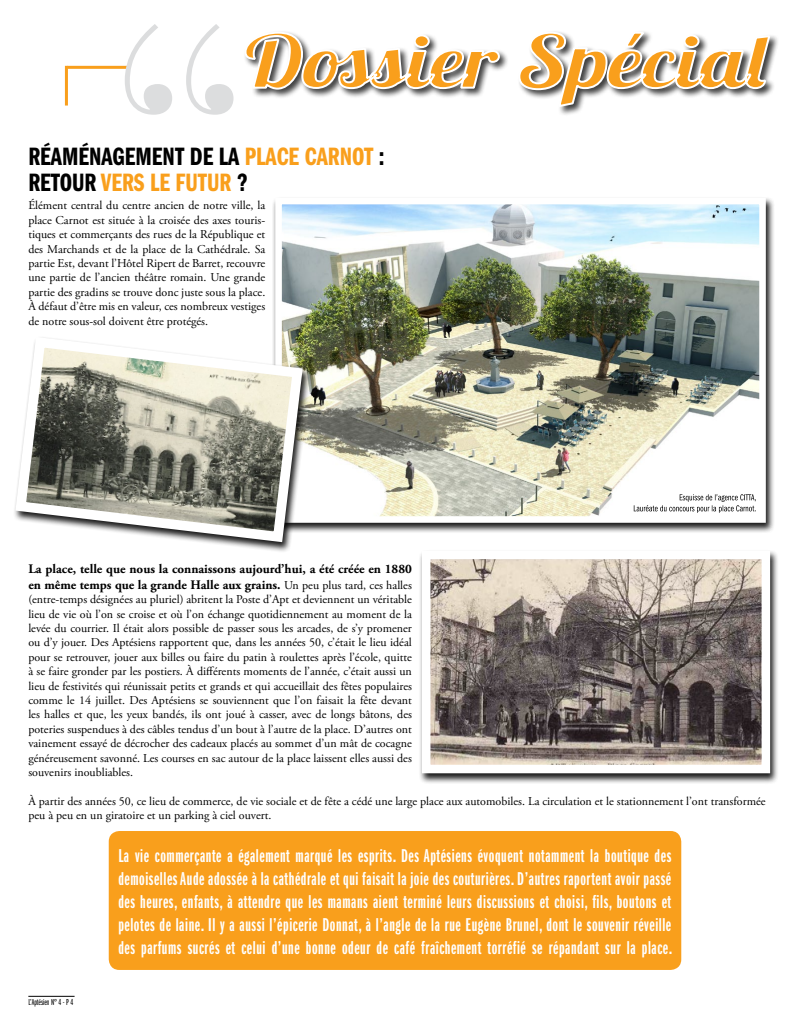
<style>
.page{position:relative;width:794px;height:1021px;background:#fff}
.page>*{position:absolute;margin:0;border:0;box-sizing:border-box;transform-origin:0 0}
.t1{font:26px "Franklin Gothic Demi Cmpr";color:#f99f1c}
.t2{font:26px "Franklin Gothic Demi Cmpr";color:#000}
.t3{font:19.3px/23px "Franklin Gothic Demi X Cmpr";letter-spacing:.03em;color:#fff;text-align:justify}
.t4{font:700 13px/15.6px "Adobe Garamond Pro";color:#000}
.t5{font:12px/14.4px "Adobe Garamond Pro";color:#000;text-align:justify}
.t6{font:9px "Franklin Gothic Book X Cmpr";color:#000}
.s1{color:#000}
.s2{font-weight:400;font-size:12px}
</style>
<div class="page">
<hr style="left:28px;top:996px;width:47px;height:1px;background:#000">
<div style="left:418px;top:549px;width:361px;height:235px;background:#000;opacity:.9"></div>
<img style="left:432px;top:560px;width:328px;height:203px">
<div style="left:422px;top:550px;width:348px;height:223px;border:9px solid #fff"></div>
<div style="left:243px;top:30px;width:536px;height:86px;background:#000;opacity:.75"></div>
<svg style="left:243px;top:31px;width:528px;height:78px"></svg>
<div style="left:109px;top:831px;width:572px;height:138px;background:#f99f1c;border-radius:11px"></div>
<hr style="left:67px;top:66px;width:63px;height:3px;background:#f99f1c">
<hr style="left:65px;top:66px;width:3px;height:39px;background:#f99f1c">
<svg style="left:125px;top:24px;width:108px;height:91px"></svg>
<div style="left:272px;top:196px;width:502px;height:337px;background:#000;opacity:.9"></div>
<img style="left:283px;top:206px;width:475px;height:309px">
<div style="left:275px;top:198px;width:491px;height:325px;border:7px solid #fff"></div>
<div style="left:281px;top:489px;width:55px;height:24px;background:#fff"></div>
<div style="left:13px;top:336px;width:298px;height:217px;background:#000;opacity:.9"></div>
<svg style="left:13px;top:331px;width:295px;height:216px"></svg>
<svg style="left:634px;top:494px;width:121px;height:19px"></svg>
<h1 class="t2" style="left:28px;top:142px;width:25px">RÉAMÉNA</h1>
<h1 class="t2" style="left:113px;top:142px;width:26px">GEMENT</h1>
<h1 class="t1" style="left:190px;top:142px;width:67px"><span class="s1">DELA</span>PLACE</h1>
<h1 class="t1" style="left:305px;top:142px;width:25px">CARNOT</h1>
<h1 class="t2" style="left:379px;top:142px;width:7px">:</h1>
<h1 class="t2" style="left:28px;top:168px;width:13px">RETOUR</h1>
<h1 class="t1" style="left:101px;top:168px;width:97px">VERS LE FUTUR</h1>
<h1 class="t2" style="left:237px;top:168px;width:13px">?</h1>
<p class="t5" style="left:28px;top:199px;width:238px">Élément central du centre ancien de notre ville, la place Carnot est située à la croisée des axes touris&shy;tiques et commerçants des rues de la République et des Marchands et de la place de la Cathédrale. Sa partie Est, devant l’Hôtel Ripert de Barret, recouvre une partie de l’ancien théâtre romain. Une grande partie des gradins se trouve donc juste sous la place.<br>À défaut d’être mis en valeur, ces nombreux vestiges de notre sous-sol doivent être protégés.</p>
<p class="t4" style="left:28px;top:561px;width:385px">La place, telle que nous la connaissons aujourd’hui, a été créée en 1880 en même temps que la grande Halle aux grains. <span class="s2">Un peu plus tard, ces halles</span></p>
<p class="t5" style="left:28px;top:592px;width:385px">(entre-temps désignées au pluriel) abritent la Poste d’Apt et deviennent un véritable lieu de vie où l’on se croise et où l’on échange quotidiennement au moment de la levée du courrier. Il était alors possible de passer sous les arcades, de s’y promener ou d’y jouer. Des Aptésiens rapportent que, dans les années 50, c’était le lieu idéal pour se retrouver, jouer aux billes ou faire du patin à roulettes après l’école, quitte à se faire gronder par les postiers. À différents moments de l’année, c’était aussi un lieu de festivités qui réunissait petits et grands et qui accueillait des fêtes populaires comme le 14 juillet. Des Aptésiens se souviennent que l’on faisait la fête devant les halles et que, les yeux bandés, ils ont joué à casser, avec de longs bâtons, des poteries suspendues à des câbles tendus d’un bout à l’autre de la place. D’autres ont vainement essayé de décrocher des cadeaux placés au sommet d’un mât de cocagne généreusement savonné. Les courses en sac autour de la place laissent elles aussi des souvenirs inoubliables.</p>
<p class="t5" style="left:28px;top:794px;width:739px">À partir des années 50, ce lieu de commerce, de vie sociale et de fête a cédé une large place aux automobiles. La circulation et le stationnement l’ont transformée peu à peu en un giratoire et un parking à ciel ouvert.</p>
<p class="t6" style="left:28px;top:997px;width:46px">L’Aptésien N° 4 - P 4</p>
<p class="t3" style="left:118px;top:844px;width:555px">La vie commerçante a également marqué les esprits. Des Aptésiens évoquent notamment la boutique des demoiselles Aude adossée à la cathédrale et qui faisait la joie des couturières. D’autres raportent avoir passé des heures, enfants, à attendre que les mamans aient terminé leurs discussions et choisi, fils, boutons et pelotes de laine. Il y a aussi l’épicerie Donnat, à l’angle de la rue Eugène Brunel, dont le souvenir réveille des parfums sucrés et celui d’une bonne odeur de café fraîchement torréfié se répandant sur la place.</p>
</div>
